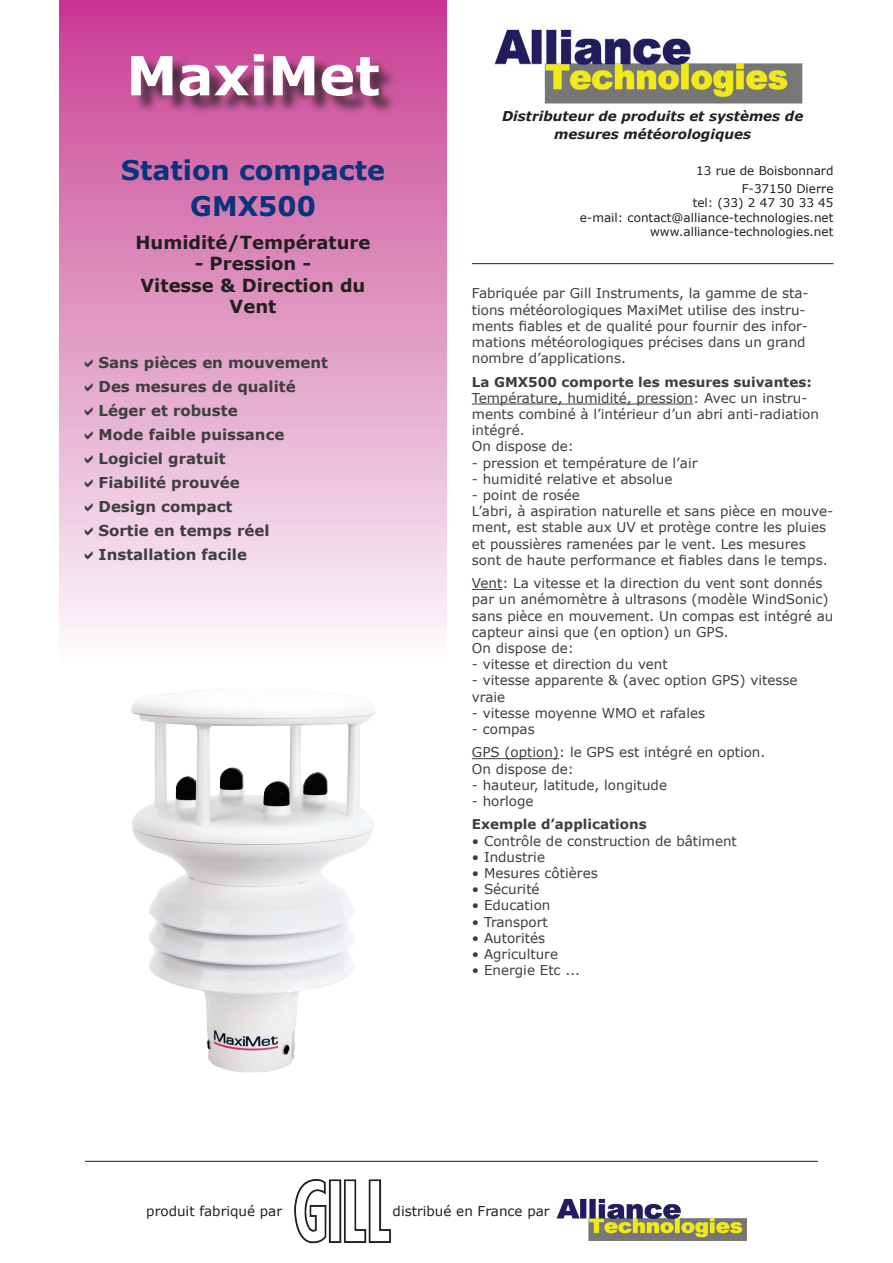
<style>
.page{position:relative;width:893px;height:1263px;background:#fff}
.page>*{position:absolute;margin:0;border:0;box-sizing:border-box;transform-origin:0 0}
.t1{font:700 54px "Verdana";color:#fff}
.t2{font:700 27px/36px "Verdana";color:#08347b;text-align:center}
.t3{font:700 18px/21.6px "Verdana";color:#231f20;text-align:center}
.t4{font:700 15px/24px "Verdana";color:#3e3e3f}
.t5{font:13.5px/16.2px "Verdana";color:#3e3e3f}
.t6{font:700 13.5px "Verdana";color:#3e3e3f}
.t7{font:italic 700 13.5px/18px "Verdana";color:#231f20;text-align:center}
.t8{font:13.5px "Verdana";color:#231f20}
.t9{font:12px/14.4px "Verdana";color:#231f20;text-align:right}
</style>
<div class="page">
<div style="left:60px;top:0;width:386px;height:667px;background:linear-gradient(to bottom,#c73c91,#fcfdfb)"></div>
<hr style="left:472px;top:404px;width:221px;height:1px;background:#3e3e3f">
<hr style="left:472px;top:589px;width:30px;height:1px;background:#3e3e3f">
<hr style="left:472px;top:758px;width:87px;height:1px;background:#3e3e3f">
<img style="left:494px;top:28px;width:309px;height:76px">
<div style="left:134px;top:56px;width:263px;height:59px;background:#231f20;opacity:.75"></div>
<hr style="left:472px;top:263px;width:361px;height:1px;background:#231f20">
<hr style="left:85px;top:1161px;width:733px;height:1px;background:#231f20">
<img style="left:556px;top:1198px;width:191px;height:42px">
<img style="left:294px;top:1179px;width:97px;height:65px">
<img style="left:131px;top:694px;width:244px;height:379px">
<svg style="left:85px;top:359px;width:8px;height:8px"></svg>
<svg style="left:85px;top:383px;width:8px;height:8px"></svg>
<svg style="left:85px;top:407px;width:8px;height:8px"></svg>
<svg style="left:85px;top:431px;width:8px;height:8px"></svg>
<svg style="left:85px;top:455px;width:8px;height:8px"></svg>
<svg style="left:85px;top:479px;width:8px;height:8px"></svg>
<svg style="left:85px;top:503px;width:8px;height:8px"></svg>
<svg style="left:85px;top:527px;width:8px;height:8px"></svg>
<svg style="left:85px;top:551px;width:8px;height:8px"></svg>
<h1 class="t1" style="left:126px;top:37px;width:255px">MaxiMet</h1>
<h2 class="t2" style="left:121px;top:151px;width:266px">Station compacte<br>GMX500</h2>
<h3 class="t3" style="left:135px;top:231px;width:237px">Humidité/Température</h3>
<h3 class="t3" style="left:141px;top:252px;width:226px">- Pression -<br>Vitesse &amp; Direction du<br>Vent</h3>
<p class="t4" style="left:99px;top:350px;width:231px">Sans pièces en mouvement<br>Des mesures de qualité<br>Léger et robuste<br>Mode faible puissance<br>Logiciel gratuit<br>Fiabilité prouvée<br>Design compact<br>Sortie en temps réel<br>Installation facile</p>
<p class="t7" style="left:502px;top:107px;width:303px">Distributeur de produits et systèmes de mesures météorologiques</p>
<p class="t9" style="left:696px;top:161px;width:139px;line-height:18px">13 rue de Boisbonnard<br>F-37150 Dierre</p>
<p class="t9" style="left:580px;top:196px;width:255px">tel: (33) 2 47 30 33 45<br>e-mail: contact@alliance-technologies.net www.alliance-technologies.net</p>
<p class="t5" style="left:472px;top:285px;width:338px">Fabriquée par Gill Instruments, la gamme de sta&shy;tions météorologiques MaxiMet utilise des instru&shy;ments fiables et de qualité pour fournir des infor&shy;mations météorologiques précises dans un grand nombre d’applications.</p>
<p class="t6" style="left:472px;top:372px;width:341px">La GMX500 comporte les mesures suivantes:</p>
<p class="t5" style="left:472px;top:390px;width:348px">Température, humidité, pression: Avec un instru&shy;ments combiné à l’intérieur d’un abri anti-radiation intégré.<br>On dispose de:</p>
<p class="t5" style="left:472px;top:454px;width:227px">- pression et température de l’air</p>
<p class="t5" style="left:472px;top:471px;width:202px">- humidité relative et absolue</p>
<p class="t5" style="left:472px;top:487px;width:363px">- point de rosée<br>L’abri, à aspiration naturelle et sans pièce en mouve&shy;ment, est stable aux UV et protège contre les pluies et poussières ramenées par le vent. Les mesures sont de haute performance et fiables dans le temps.</p>
<p class="t5" style="left:472px;top:575px;width:363px">Vent: La vitesse et la direction du vent sont donnés par un anémomètre à ultrasons (modèle WindSonic) sans pièce en mouvement. Un compas est intégré au capteur ainsi que (en option) un GPS.<br>On dispose de:</p>
<p class="t5" style="left:472px;top:656px;width:197px">- vitesse et direction du vent</p>
<p class="t5" style="left:472px;top:672px;width:327px">- vitesse apparente &amp; (avec option GPS) vitesse vraie</p>
<p class="t5" style="left:472px;top:705px;width:235px">- vitesse moyenne WMO et rafales</p>
<p class="t5" style="left:472px;top:717px;width:295px;line-height:23.4px">- compas<br>GPS (option): le GPS est intégré en option.</p>
<p class="t5" style="left:472px;top:760px;width:104px">On dispose de:</p>
<p class="t5" style="left:472px;top:777px;width:197px">- hauteur, latitude, longitude</p>
<p class="t5" style="left:472px;top:793px;width:63px">- horloge</p>
<p class="t6" style="left:472px;top:815px;width:176px">Exemple d’applications</p>
<p class="t5" style="left:472px;top:832px;width:267px">• Contrôle de construction de bâtiment</p>
<p class="t5" style="left:472px;top:849px;width:75px">• Industrie</p>
<p class="t5" style="left:472px;top:865px;width:127px">• Mesures côtières</p>
<p class="t5" style="left:472px;top:881px;width:69px">• Sécurité</p>
<p class="t5" style="left:472px;top:897px;width:80px">• Education</p>
<p class="t5" style="left:472px;top:913px;width:78px">• Transport</p>
<p class="t5" style="left:472px;top:930px;width:75px">• Autorités</p>
<p class="t5" style="left:472px;top:946px;width:88px">• Agriculture</p>
<p class="t5" style="left:472px;top:962px;width:110px">• Energie Etc ...</p>
<p class="t8" style="left:146px;top:1202px;width:137px">produit fabriqué par</p>
<p class="t8" style="left:393px;top:1201px;width:159px">distribué en France par</p>
</div>
